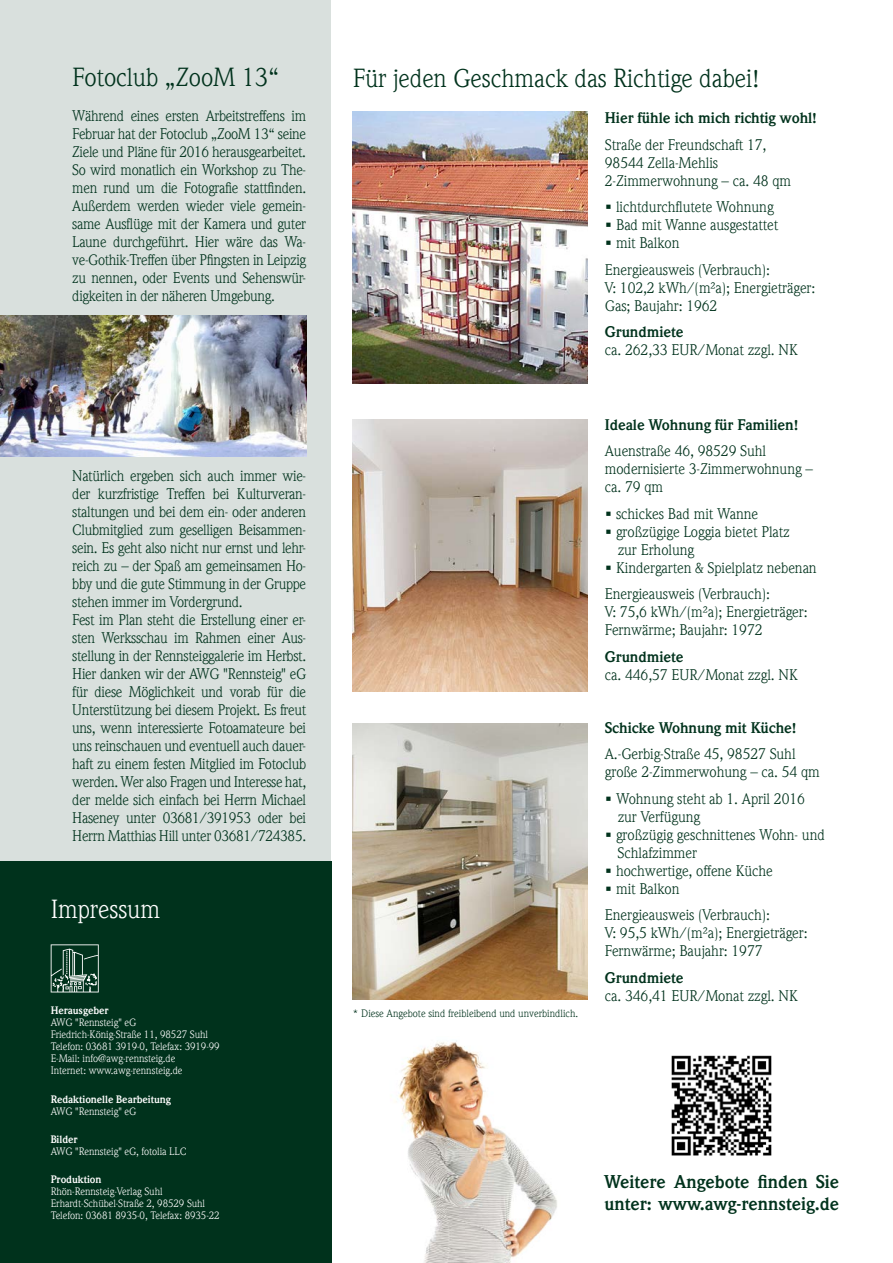
<style>
.page{position:relative;width:893px;height:1263px;background:#fff}
.page>*{position:absolute;margin:0;border:0;box-sizing:border-box;transform-origin:0 0}
.t1{font:25.5px "Weidemann LT";letter-spacing:-.005em;color:#00321c}
.t2{font:25.5px "Weidemann LT";letter-spacing:-.005em;color:#fff}
.t3{font:700 18px/21.6px "Weidemann LT";color:#00321c}
.t4{font:15px/18px "Weidemann LT";letter-spacing:-.02em;color:#00321c}
.t5{font:700 15px "Weidemann LT";letter-spacing:-.005em;color:#00321c}
.t6{font:10.5px/12px "Weidemann LT";letter-spacing:-.005em;color:#fff}
.t7{font:700 10.5px "Weidemann";letter-spacing:-.005em;color:#fff}
.t8{font:10.5px "Weidemann LT";color:#00321c}
</style>
<div class="page">
<div style="left:0;top:0;width:331px;height:891px;background:#d9e0dd"></div>
<div style="left:0;top:861px;width:331px;height:402px;background:#00321c"></div>
<svg style="left:51px;top:944px;width:48px;height:48px"></svg>
<img style="left:398px;top:1040px;width:159px;height:223px">
<img style="left:353px;top:112px;width:235px;height:272px">
<img style="left:353px;top:419px;width:235px;height:272px">
<img style="left:353px;top:723px;width:235px;height:277px">
<img style="left:671px;top:1055px;width:101px;height:101px">
<img style="left:0;top:316px;width:306px;height:140px">
<h1 class="t1" style="left:72px;top:62px;width:209px">Fotoclub „ZooM 13“</h1>
<p class="t4" style="left:72px;top:107px;width:235px;text-align:justify">Während eines ersten Arbeitstreffens im Februar hat der Fotoclub „ZooM 13“ seine Ziele und Pläne für 2016 herausgearbeitet.<br>So wird monatlich ein Workshop zu The&shy;men rund um die Fotografie stattfinden.<br>Außerdem werden wieder viele gemein&shy;same Ausflüge mit der Kamera und guter Laune durchgeführt. Hier wäre das Wa&shy;ve-Gothik-Treffen über Pfingsten in Leipzig zu nennen, oder Events und Sehenswür&shy;digkeiten in der näheren Umgebung.</p>
<p class="t4" style="left:72px;top:467px;width:235px">Natürlich ergeben sich auch immer wie&shy;der kurzfristige Treffen bei Kulturveran&shy;staltungen und bei dem ein- oder anderen Clubmitglied zum geselligen Beisammen&shy;sein. Es geht also nicht nur ernst und lehr&shy;reich zu – der Spaß am gemeinsamen Ho&shy;bby und die gute Stimmung in der Gruppe stehen immer im Vordergrund.<br>Fest im Plan steht die Erstellung einer er&shy;sten Werksschau im Rahmen einer Aus&shy;stellung in der Rennsteiggalerie im Herbst.<br>Hier danken wir der AWG "Rennsteig" eG für diese Möglichkeit und vorab für die Unterstützung bei diesem Projekt. Es freut uns, wenn interessierte Fotoamateure bei uns reinschauen und eventuell auch dauer&shy;haft zu einem festen Mitglied im Fotoclub werden. Wer also Fragen und Interesse hat, der melde sich einfach bei Herrn Michael Haseney unter 03681/391953 oder bei Herrn Matthias Hill unter 03681/724385.</p>
<h1 class="t2" style="left:51px;top:894px;width:111px">Impressum</h1>
<p class="t7" style="left:51px;top:1004px;width:60px">Herausgeber</p>
<p class="t6" style="left:51px;top:1017px;width:170px">AWG "Rennsteig" eG Friedrich-König-Straße 11, 98527 Suhl Telefon: 03681 3919-0, Telefax: 3919-99<br>E-Mail: info@awg-rennsteig.de<br>Internet: www.awg-rennsteig.de</p>
<p class="t7" style="left:51px;top:1093px;width:122px">Redaktionelle Bearbeitung</p>
<p class="t6" style="left:51px;top:1105px;width:87px">AWG "Rennsteig" eG</p>
<p class="t7" style="left:51px;top:1133px;width:28px">Bilder</p>
<p class="t6" style="left:51px;top:1145px;width:137px">AWG "Rennsteig" eG, fotolia LLC</p>
<p class="t7" style="left:51px;top:1173px;width:52px">Produktion</p>
<p class="t6" style="left:51px;top:1185px;width:170px">Rhön-Rennsteig-Verlag Suhl<br>Erhardt-Schübel-Straße 2, 98529 Suhl<br>Telefon: 03681 8935-0, Telefax: 8935-22</p>
<h1 class="t1" style="left:353px;top:63px;width:408px">Für jeden Geschmack das Richtige dabei!</h1>
<p class="t5" style="left:605px;top:109px;width:214px">Hier fühle ich mich richtig wohl!</p>
<p class="t4" style="left:605px;top:136px;width:188px">Straße der Freundschaft 17,<br>98544 Zella-Mehlis<br>2-Zimmerwohnung – ca. 48 qm</p>
<p class="t4" style="left:616px;top:198px;width:164px">lichtdurchflutete Wohnung<br>Bad mit Wanne ausgestattet mit Balkon</p>
<p class="t4" style="left:605px;top:261px;width:212px">Energieausweis (Verbrauch):<br>V: 102,2 kWh/(m²a); Energieträger:<br>Gas; Baujahr: 1962</p>
<p class="t5" style="left:605px;top:323px;width:80px">Grundmiete</p>
<p class="t4" style="left:605px;top:341px;width:195px">ca. 262,33 EUR/Monat zzgl. NK</p>
<p class="t8" style="left:353px;top:1008px;width:227px">* Diese Angebote sind freibleibend und unverbindlich.</p>
<p class="t5" style="left:605px;top:416px;width:195px">Ideale Wohnung für Familien!</p>
<p class="t4" style="left:605px;top:442px;width:210px">Auenstraße 46, 98529 Suhl modernisierte 3-Zimmerwohnung – ca. 79 qm</p>
<p class="t4" style="left:616px;top:504px;width:202px">schickes Bad mit Wanne großzügige Loggia bietet Platz<br>zur Erholung<br>Kindergarten &amp; Spielplatz nebenan</p>
<p class="t4" style="left:605px;top:585px;width:204px">Energieausweis (Verbrauch):<br>V: 75,6 kWh/(m²a); Energieträger:<br>Fernwärme; Baujahr: 1972</p>
<p class="t5" style="left:605px;top:648px;width:80px">Grundmiete</p>
<p class="t4" style="left:605px;top:665px;width:195px">ca. 446,57 EUR/Monat zzgl. NK</p>
<p class="t5" style="left:605px;top:719px;width:193px">Schicke Wohnung mit Küche!</p>
<p class="t4" style="left:605px;top:745px;width:217px">A.-Gerbig-Straße 45, 98527 Suhl große 2-Zimmerwohung – ca. 54 qm</p>
<p class="t4" style="left:616px;top:789px;width:210px">Wohnung steht ab 1. April 2016 zur Verfügung<br>großzügig geschnittenes Wohn- und<br>Schlafzimmer<br>hochwertige, offene Küche<br>mit Balkon</p>
<p class="t4" style="left:605px;top:906px;width:204px">Energieausweis (Verbrauch):<br>V: 95,5 kWh/(m²a); Energieträger:<br>Fernwärme; Baujahr: 1977</p>
<p class="t5" style="left:605px;top:969px;width:80px">Grundmiete</p>
<p class="t4" style="left:605px;top:986px;width:195px">ca. 346,41 EUR/Monat zzgl. NK</p>
<p class="t3" style="left:604px;top:1171px;width:236px">Weitere Angebote finden Sie unter: www.awg-rennsteig.de</p>
</div>
